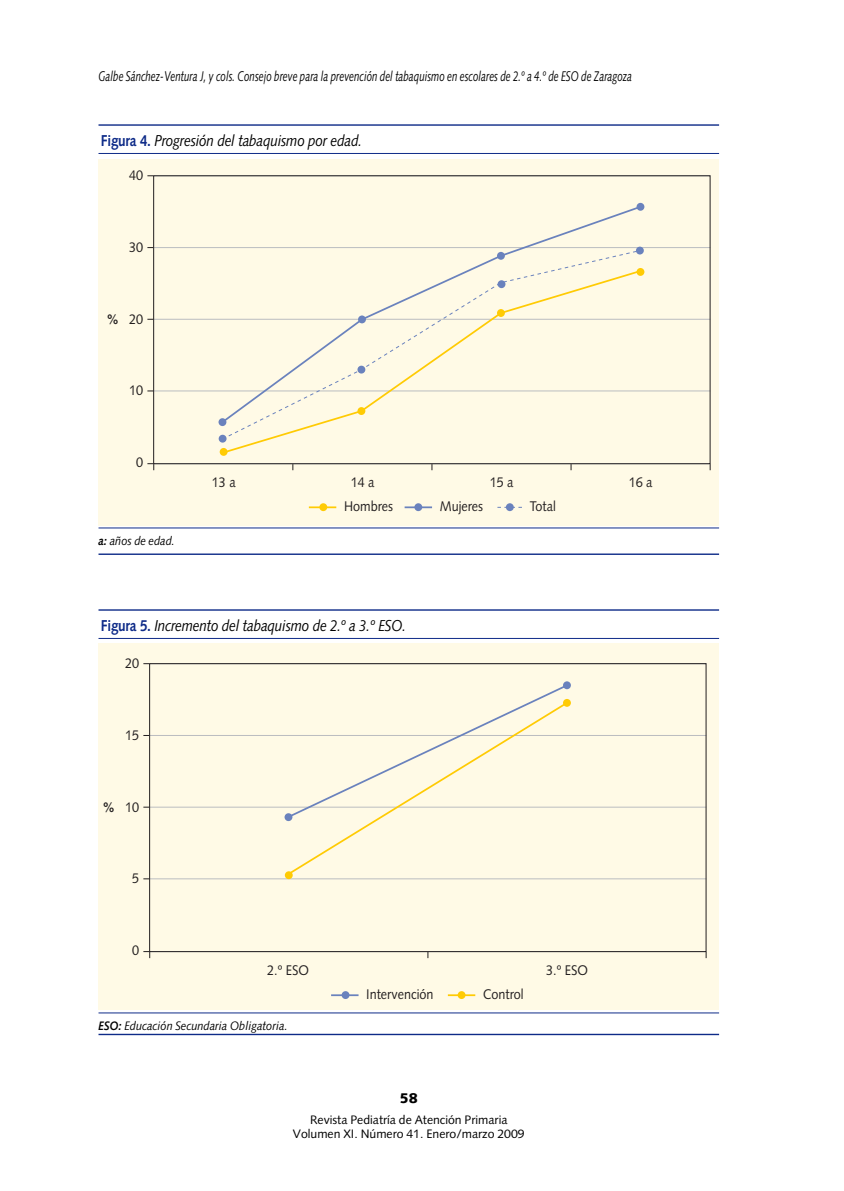
<style>
.page{position:relative;width:844px;height:1191px;background:#fff}
.page>*{position:absolute;margin:0;border:0;box-sizing:border-box;transform-origin:0 0}
.t1{font:italic 15.75px "Syntax";letter-spacing:-.015em;color:#000;scale:.86 1}
.t2{font:italic 14px "Syntax";color:#000;scale:.7 1}
.t3{font:14px "Syntax";color:#231f20;scale:.9 1}
.t4{font:900 14px "Syntax";color:#000}
.t5{font:700 14px "Syntax";color:#231f20;scale:.9 1}
.t6{font:12.25px/14px "Syntax";color:#000;text-align:center}
.t7{font:italic 12.25px "Syntax";color:#000;scale:.9 1}
.s1{font-weight:700;font-style:normal;color:#0e2b88}
.s2{font-weight:700}
</style>
<div class="page">
<div style="left:98px;top:159px;width:621px;height:366px;background:#fffae6"></div>
<svg style="left:147px;top:463px;width:7px;height:7px"></svg>
<hr style="left:153px;top:247px;width:557px;height:1px;background:#bbbdc0">
<hr style="left:153px;top:319px;width:557px;height:1px;background:#bbbdc0">
<hr style="left:153px;top:390px;width:557px;height:1px;background:#bbbdc0">
<div style="left:153px;top:175px;width:557px;height:289px;border:1px solid #231f20"></div>
<hr style="left:309px;top:506px;width:27px;height:2px;background:#ffcb04">
<hr style="left:404px;top:506px;width:28px;height:2px;background:#6a82bd">
<div style="left:319px;top:503px;width:8px;height:8px;background:#ffcb04;border-radius:50%"></div>
<div style="left:220px;top:448px;width:7px;height:8px;background:#ffcb04;border-radius:50%"></div>
<div style="left:636px;top:268px;width:8px;height:8px;background:#ffcb04;border-radius:50%"></div>
<div style="left:414px;top:503px;width:8px;height:8px;background:#6a82bd;border-radius:50%"></div>
<svg style="left:218px;top:418px;width:8px;height:8px"></svg>
<div style="left:636px;top:203px;width:8px;height:8px;background:#6a82bd;border-radius:50%"></div>
<div style="left:505px;top:503px;width:8px;height:8px;background:#6a82bd;border-radius:50%"></div>
<svg style="left:218px;top:435px;width:8px;height:7px"></svg>
<div style="left:635px;top:247px;width:8px;height:7px;background:#6a82bd;border-radius:50%"></div>
<svg style="left:221px;top:249px;width:419px;height:191px"></svg>
<hr style="left:98px;top:527px;width:621px;height:1px;background:#0e2b88">
<hr style="left:98px;top:124px;width:621px;height:2px;background:#0e2b88">
<hr style="left:98px;top:153px;width:621px;height:1px;background:#0e2b88">
<div style="left:98px;top:643px;width:621px;height:366px;background:#fffae6"></div>
<svg style="left:143px;top:951px;width:7px;height:7px"></svg>
<hr style="left:149px;top:735px;width:557px;height:1px;background:#bbbdc0">
<hr style="left:149px;top:806px;width:557px;height:1px;background:#bbbdc0">
<hr style="left:149px;top:878px;width:557px;height:1px;background:#bbbdc0">
<div style="left:149px;top:663px;width:557px;height:289px;border:1px solid #231f20"></div>
<hr style="left:331px;top:994px;width:27px;height:2px;background:#6a82bd">
<hr style="left:448px;top:994px;width:27px;height:2px;background:#ffcb04">
<div style="left:341px;top:991px;width:8px;height:8px;background:#6a82bd;border-radius:50%"></div>
<svg style="left:563px;top:681px;width:7px;height:8px"></svg>
<div style="left:457px;top:991px;width:8px;height:8px;background:#ffcb04;border-radius:50%"></div>
<div style="left:285px;top:871px;width:7px;height:8px;background:#ffcb04;border-radius:50%"></div>
<div style="left:563px;top:699px;width:7px;height:8px;background:#ffcb04;border-radius:50%"></div>
<svg style="left:285px;top:700px;width:284px;height:177px"></svg>
<hr style="left:98px;top:1012px;width:621px;height:1px;background:#0e2b88">
<hr style="left:98px;top:609px;width:621px;height:1px;background:#0e2b88">
<hr style="left:98px;top:638px;width:621px;height:1px;background:#0e2b88">
<hr style="left:98px;top:553px;width:621px;height:2px;background:#0e2b88">
<hr style="left:98px;top:1033px;width:621px;height:2px;background:#0e2b88">
<p class="t2" style="left:98px;top:70px;width:763px">Galbe Sánchez-Ventura J, y cols. Consejo breve para la prevención del tabaquismo en escolares de 2.º a 4.º de ESO de Zaragoza</p>
<p class="t1" style="left:101px;top:134px;width:305px"><span class="s1">Figura 4.</span> Progresión del tabaquismo por edad.</p>
<p class="t3" style="left:129px;top:170px;width:17px">40</p>
<p class="t3" style="left:129px;top:241px;width:17px">30</p>
<p class="t5" style="left:106px;top:313px;width:15px">%</p>
<p class="t3" style="left:129px;top:313px;width:17px">20</p>
<p class="t3" style="left:129px;top:385px;width:17px">10</p>
<p class="t3" style="left:136px;top:456px;width:9px">0</p>
<p class="t7" style="left:98px;top:535px;width:86px"><span class="s2">a:</span> años de edad.</p>
<p class="t3" style="left:212px;top:476px;width:28px">13 a</p>
<p class="t3" style="left:351px;top:476px;width:28px">14 a</p>
<p class="t3" style="left:489px;top:476px;width:28px">15 a</p>
<p class="t3" style="left:628px;top:476px;width:28px">16 a</p>
<p class="t3" style="left:344px;top:501px;width:56px">Hombres</p>
<p class="t3" style="left:439px;top:501px;width:50px">Mujeres</p>
<p class="t3" style="left:529px;top:501px;width:31px">Total</p>
<p class="t1" style="left:101px;top:619px;width:356px"><span class="s1">Figura 5.</span> Incremento del tabaquismo de 2.º a 3.º ESO.</p>
<p class="t3" style="left:125px;top:657px;width:17px">20</p>
<p class="t3" style="left:125px;top:729px;width:17px">15</p>
<p class="t5" style="left:102px;top:801px;width:15px">%</p>
<p class="t3" style="left:125px;top:801px;width:17px">10</p>
<p class="t3" style="left:132px;top:872px;width:9px">5</p>
<p class="t3" style="left:132px;top:944px;width:9px">0</p>
<p class="t3" style="left:267px;top:964px;width:48px">2.º ESO</p>
<p class="t3" style="left:546px;top:964px;width:48px">3.º ESO</p>
<p class="t3" style="left:366px;top:988px;width:76px">Intervención</p>
<p class="t3" style="left:483px;top:988px;width:46px">Control</p>
<p class="t7" style="left:98px;top:1020px;width:212px"><span class="s2">ESO:</span> Educación Secundaria Obligatoria.</p>
<p class="t4" style="left:399px;top:1092px;width:20px">58</p>
<p class="t6" style="left:293px;top:1113px;width:233px">Revista Pediatría de Atención Primaria<br>Volumen XI. Número 41. Enero/marzo 2009</p>
</div>
